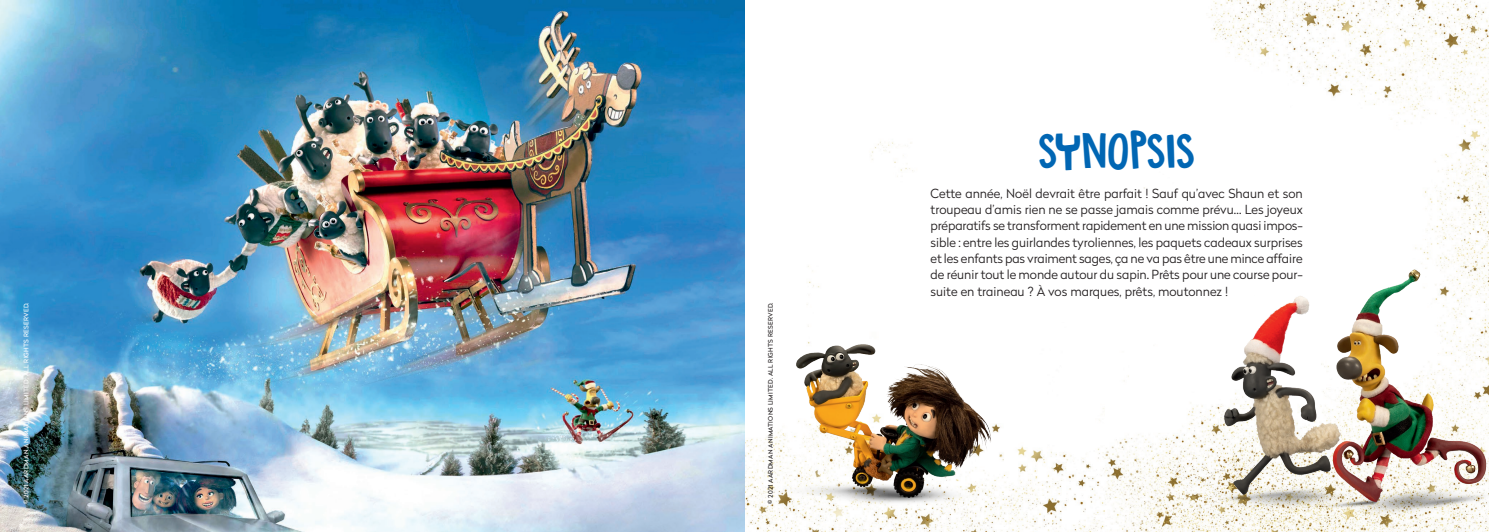
<style>
.page{position:relative;width:1489px;height:532px;background:#fff}
.page>*{position:absolute;margin:0;border:0;box-sizing:border-box;transform-origin:0 0}
.t1{font:45px "Butterfly Ball";color:#0166b3}
.t2{font:300 12.5px/16.2px "Radikal";color:#231f20;text-align:justify}
.t3{font:6.25px "Radikal";letter-spacing:.04em;color:#fff}
.t4{font:6.25px "Radikal";letter-spacing:.04em;color:#231f20}
</style>
<div class="page">
<img style="left:0;top:0;width:1488px;height:531px">
<img style="left:772px;top:295px;width:235px;height:236px">
<img style="left:1203px;top:252px;width:285px;height:279px">
<p class="t3" style="left:22px;top:503px;width:202px;rotate:-90deg">© 2021 AARDMAN ANIMATIONS LIMITED. ALL RIGHTS RESERVED.</p>
<p class="t4" style="left:766px;top:503px;width:202px;rotate:-90deg">© 2021 AARDMAN ANIMATIONS LIMITED. ALL RIGHTS RESERVED.</p>
<h1 class="t1" style="left:1038px;top:118px;width:159px">SYNOPSIS</h1>
<p class="t2" style="left:930px;top:185px;width:374px">Cette année, Noël devrait être parfait ! Sauf qu’avec Shaun et son troupeau d’amis rien ne se passe jamais comme prévu… Les joyeux préparatifs se transforment rapidement en une mission quasi impos&shy;sible : entre les guirlandes tyroliennes, les paquets cadeaux surprises et les enfants pas vraiment sages, ça ne va pas être une mince affaire de réunir tout le monde autour du sapin. Prêts pour une course pour&shy;suite en traineau ? À vos marques, prêts, moutonnez !</p>
</div>
